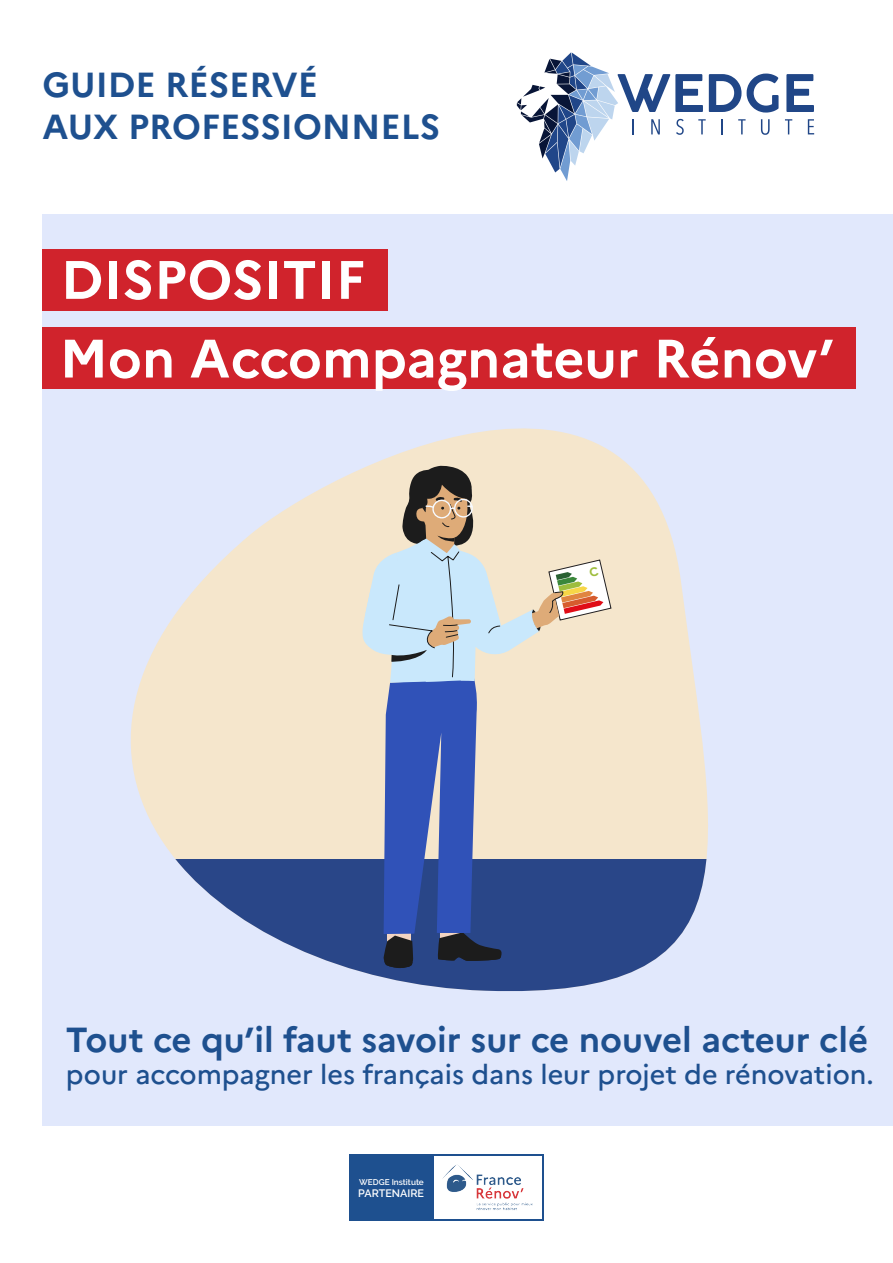
<style>
.page{position:relative;width:893px;height:1263px;background:#fff}
.page>*{position:absolute;margin:0;border:0;box-sizing:border-box;transform-origin:0 0}
.t1{font:700 54px "Marianne";color:#fff}
.t2{font:700 34.8px "Marianne";color:#1e508f}
.t3{font:500 27px "Marianne";color:#1e508f}
.t4{font:600 10.8px "Raleway";color:#fff}
.t5{font:600 8.25px "Raleway";color:#fff}
</style>
<div class="page">
<div style="left:349px;top:1154px;width:194px;height:66px;background:#1e508f"></div>
<div style="left:43px;top:215px;width:850px;height:911px;background:#e1e8fc"></div>
<div style="left:43px;top:327px;width:813px;height:62px;background:#d0232c"></div>
<div style="left:43px;top:249px;width:345px;height:61px;background:#d0232c"></div>
<svg style="left:42px;top:309px;width:666px;height:691px"></svg>
<svg style="left:89px;top:859px;width:619px;height:141px"></svg>
<svg style="left:786px;top:74px;width:28px;height:38px"></svg>
<svg style="left:785px;top:119px;width:7px;height:15px"></svg>
<svg style="left:808px;top:119px;width:6px;height:15px"></svg>
<svg style="left:517px;top:52px;width:261px;height:129px"></svg>
<div style="left:434px;top:1156px;width:107px;height:63px;background:#fff"></div>
<img style="left:442px;top:1165px;width:91px;height:45px">
<svg style="left:362px;top:465px;width:249px;height:503px;background:#a6aab9"></svg>
<p class="t2" style="left:43px;top:64px;width:277px">GUIDE RÉSERVÉ</p>
<p class="t2" style="left:43px;top:105px;width:399px">AUX PROFESSIONNELS</p>
<p class="t1" style="left:61px;top:247px;width:306px">DISPOSITIF</p>
<p class="t1" style="left:60px;top:325px;width:776px">Mon Accompagnateur Rénov’</p>
<p class="t2" style="left:66px;top:1018px;width:804px">Tout ce qu’il faut savoir sur ce nouvel acteur clé</p>
<p class="t3" style="left:66px;top:1058px;width:809px">pour accompagner les français dans leur projet de rénovation.</p>
<p class="t5" style="left:359px;top:1177px;width:66px">WEDGE Institute</p>
<p class="t4" style="left:358px;top:1187px;width:67px">PARTENAIRE</p>
</div>
